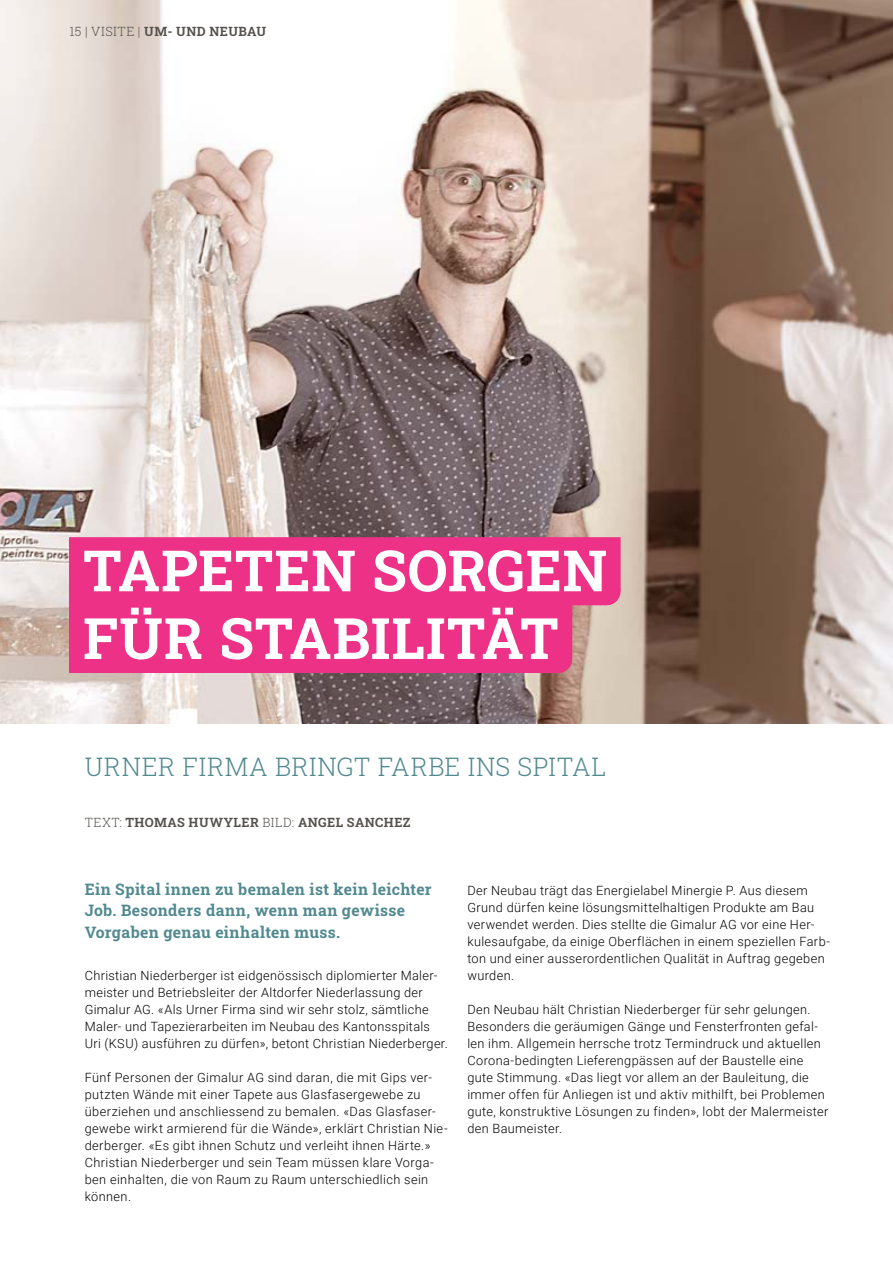
<style>
.page{position:relative;width:893px;height:1263px;background:#fff}
.page>*{position:absolute;margin:0;border:0;box-sizing:border-box;transform-origin:0 0}
.t1{font:700 57px/67.7px "Roboto Slab";letter-spacing:.01em;color:#fff}
.t2{font:300 25.5px "Roboto Slab";letter-spacing:.02em;color:#518990}
.t3{font:700 15.75px/21.3px "Roboto Slab";letter-spacing:.025em;color:#518990}
.t4{font:300 12.75px/17px "Roboto";letter-spacing:.03em;color:#000}
.t5{font:700 12.75px "Roboto Slab";letter-spacing:.035em;color:#55524e}
.s1{font-weight:300}
</style>
<div class="page">
<img style="left:0;top:0;width:893px;height:724px">
<div style="left:69px;top:537px;width:552px;height:54px;background:#ed3186"></div>
<div style="left:69px;top:591px;width:538px;height:14px;background:#ed3186"></div>
<div style="left:69px;top:605px;width:503px;height:54px;background:#ed3186"></div>
<div style="left:69px;top:659px;width:489px;height:14px;background:#ed3186"></div>
<p class="t5" style="left:69px;top:23px;width:198px"><span class="s1">15 | VISITE |</span> UM- UND NEUBAU</p>
<h1 class="t1" style="left:83px;top:535px;width:526px">TAPETEN SORGEN<br>FÜR STABILITÄT</h1>
<h2 class="t2" style="left:85px;top:749px;width:523px">URNER FIRMA BRINGT FARBE INS SPITAL</h2>
<p class="t5" style="left:85px;top:814px;width:327px"><span class="s1">TEXT:</span> THOMAS HUWYLER <span class="s1">BILD:</span> ANGEL SANCHEZ</p>
<p class="t3" style="left:85px;top:878px;width:349px">Ein Spital innen zu bemalen ist kein leichter<br>Job. Besonders dann, wenn man gewisse<br>Vorgaben genau einhalten muss.</p>
<p class="t4" style="left:85px;top:967px;width:365px">Christian Niederberger ist eidgenössisch diplomierter Maler&shy;meister und Betriebsleiter der Altdorfer Niederlassung der Gimalur AG. «Als Urner Firma sind wir sehr stolz, sämtliche Maler- und Tapezierarbeiten im Neubau des Kantonsspitals Uri (KSU) ausführen zu dürfen», betont Christian Niederberger.</p>
<p class="t4" style="left:85px;top:1069px;width:365px">Fünf Personen der Gimalur AG sind daran, die mit Gips ver&shy;putzten Wände mit einer Tapete aus Glasfasergewebe zu überziehen und anschliessend zu bemalen. «Das Glasfaser&shy;gewebe wirkt armierend für die Wände», erklärt Christian Nie&shy;derberger. «Es gibt ihnen Schutz und verleiht ihnen Härte.» Christian Niederberger und sein Team müssen klare Vorga&shy;ben einhalten, die von Raum zu Raum unterschiedlich sein können.</p>
<p class="t4" style="left:467px;top:882px;width:364px">Der Neubau trägt das Energielabel Minergie P. Aus diesem Grund dürfen keine lösungsmittelhaltigen Produkte am Bau verwendet werden. Dies stellte die Gimalur AG vor eine Her&shy;kulesaufgabe, da einige Oberflächen in einem speziellen Farb&shy;ton und einer ausserordentlichen Qualität in Auftrag gegeben wurden.</p>
<p class="t4" style="left:467px;top:1001px;width:362px">Den Neubau hält Christian Niederberger für sehr gelungen.<br>Besonders die geräumigen Gänge und Fensterfronten gefal&shy;len ihm. Allgemein herrsche trotz Termindruck und aktuellen Corona-bedingten Lieferengpässen auf der Baustelle eine gute Stimmung. «Das liegt vor allem an der Bauleitung, die immer offen für Anliegen ist und aktiv mithilft, bei Problemen gute, konstruktive Lösungen zu finden», lobt der Malermeister den Baumeister.</p>
</div>
